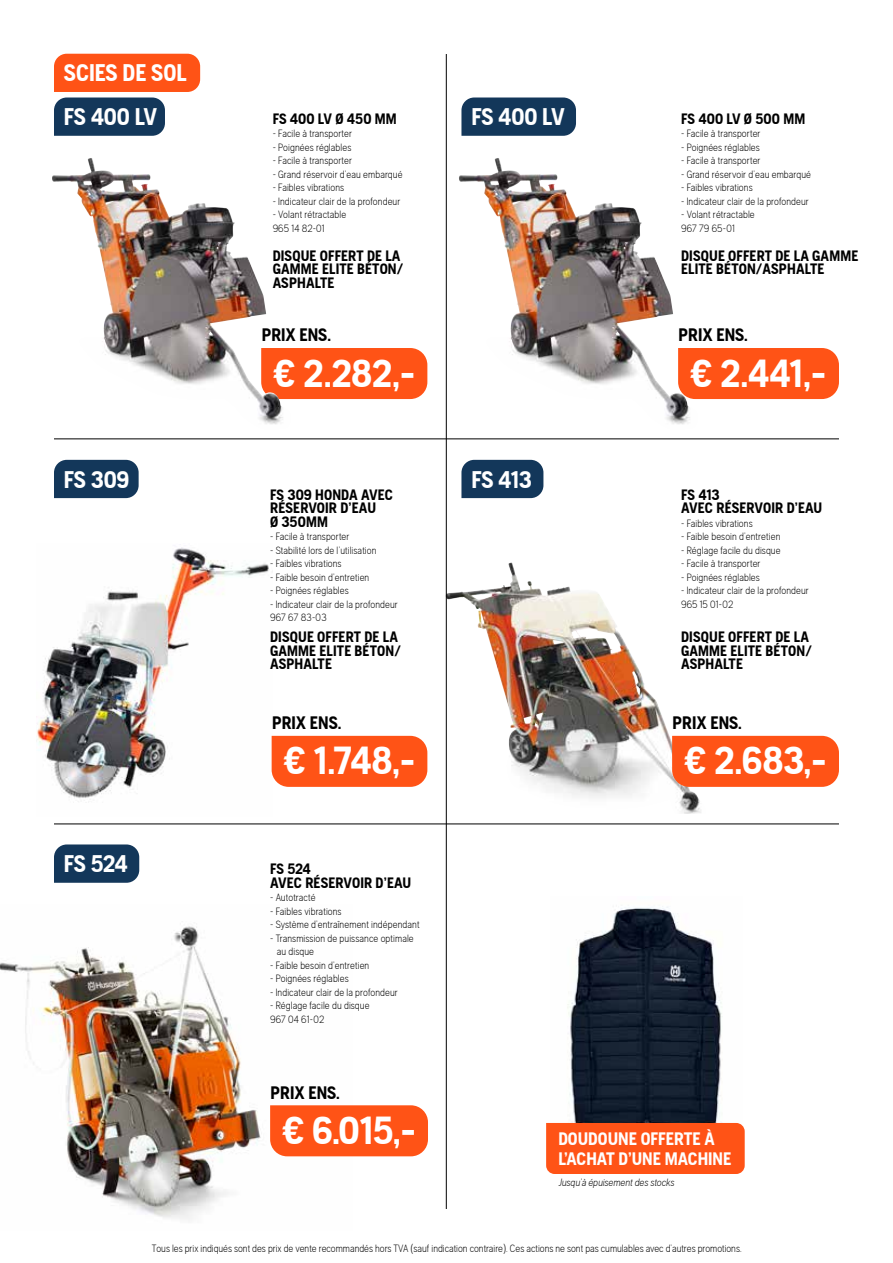
<style>
.page{position:relative;width:893px;height:1263px;background:#fff}
.page>*{position:absolute;margin:0;border:0;box-sizing:border-box;transform-origin:0 0}
.t1{font:700 39px "Husqvarna Gothic";letter-spacing:-.02em;color:#fff}
.t2{font:700 24px "Husqvarna Gothic";letter-spacing:-.01em;color:#fff}
.t3{font:700 18px "Husqvarna Gothic";color:#000}
.t4{font:700 18px/19.5px "Husqvarna Gothic";color:#fff}
.t5{font:700 15px/13.5px "Husqvarna Gothic";letter-spacing:.01em;color:#000}
.t6{font:300 10.5px/13.5px "Husqvarna Gothic";letter-spacing:.01em;color:#000}
.t7{font:italic 300 10.5px "Husqvarna Gothic";color:#000}
</style>
<div class="page">
<img style="left:36px;top:547px;width:237px;height:251px">
<img style="left:0;top:926px;width:352px;height:294px">
<img style="left:447px;top:563px;width:259px;height:251px">
<div style="left:54px;top:98px;width:111px;height:38px;background:#13375a"></div>
<div style="left:54px;top:54px;width:146px;height:38px;background:#ff5316"></div>
<div style="left:54px;top:460px;width:85px;height:38px;background:#13375a"></div>
<svg style="left:54px;top:844px;width:85px;height:39px;background:#1e4062"></svg>
<div style="left:461px;top:98px;width:115px;height:38px;background:#13375a"></div>
<div style="left:461px;top:460px;width:82px;height:38px;background:#13375a"></div>
<hr style="left:54px;top:439px;width:785px;height:1px;background:#000">
<hr style="left:54px;top:824px;width:785px;height:1px;background:#000">
<div style="left:698px;top:348px;width:141px;height:51px;background:#ff5316"></div>
<div style="left:672px;top:736px;width:167px;height:51px;background:#ff5316"></div>
<hr style="left:446px;top:54px;width:1px;height:1155px;background:#000">
<div style="left:291px;top:348px;width:136px;height:51px;background:#ff5316"></div>
<img style="left:52px;top:158px;width:239px;height:266px">
<img style="left:459px;top:158px;width:239px;height:266px">
<div style="left:272px;top:736px;width:155px;height:51px;background:#ff5316"></div>
<div style="left:270px;top:1105px;width:158px;height:51px;background:#ff5316"></div>
<img style="left:567px;top:907px;width:156px;height:216px">
<div style="left:546px;top:1123px;width:199px;height:51px;background:#ff5316"></div>
<h2 class="t2" style="left:64px;top:59px;width:124px">SCIES DE SOL</h2>
<h2 class="t2" style="left:64px;top:103px;width:95px">FS 400 LV</h2>
<h2 class="t2" style="left:64px;top:465px;width:67px">FS 309</h2>
<h2 class="t2" style="left:64px;top:850px;width:65px">FS 524</h2>
<h3 class="t5" style="left:273px;top:112px;width:126px">FS 400 LV Ø 450 MM</h3>
<p class="t6" style="left:273px;top:127px;width:81px">- Facile à transporter</p>
<p class="t6" style="left:273px;top:141px;width:80px">- Poignées réglables</p>
<p class="t6" style="left:273px;top:154px;width:81px">- Facile à transporter</p>
<p class="t6" style="left:273px;top:168px;width:131px">- Grand réservoir d’eau embarqué</p>
<p class="t6" style="left:273px;top:181px;width:73px">- Faibles vibrations</p>
<p class="t6" style="left:273px;top:195px;width:129px">- Indicateur clair de la profondeur</p>
<p class="t6" style="left:273px;top:208px;width:75px">- Volant rétractable<br>965 14 82-01</p>
<h2 class="t2" style="left:471px;top:103px;width:95px">FS 400 LV</h2>
<h3 class="t5" style="left:681px;top:112px;width:126px">FS 400 LV Ø 500 MM</h3>
<p class="t6" style="left:681px;top:127px;width:81px">- Facile à transporter</p>
<p class="t6" style="left:681px;top:141px;width:80px">- Poignées réglables</p>
<p class="t6" style="left:681px;top:154px;width:81px">- Facile à transporter</p>
<p class="t6" style="left:681px;top:168px;width:131px">- Grand réservoir d’eau embarqué</p>
<p class="t6" style="left:681px;top:181px;width:73px">- Faibles vibrations</p>
<p class="t6" style="left:681px;top:195px;width:129px">- Indicateur clair de la profondeur</p>
<p class="t6" style="left:681px;top:208px;width:75px">- Volant rétractable<br>967 79 65-01</p>
<h3 class="t5" style="left:273px;top:249px;width:132px">DISQUE OFFERT DE LA<br>GAMME ELITE BÉTON/<br>ASPHALTE</h3>
<h3 class="t5" style="left:681px;top:249px;width:179px">DISQUE OFFERT DE LA GAMME<br>ELITE BÉTON/ASPHALTE</h3>
<h3 class="t3" style="left:262px;top:325px;width:71px">PRIX ENS.</h3>
<h3 class="t3" style="left:679px;top:325px;width:71px">PRIX ENS.</h3>
<h1 class="t1" style="left:274px;top:350px;width:143px">€ 2.282,-</h1>
<h1 class="t1" style="left:691px;top:350px;width:137px">€ 2.441,-</h1>
<h3 class="t5" style="left:270px;top:488px;width:124px">FS 309 HONDA AVEC<br>RÉSERVOIR D’EAU<br>Ø 350MM</h3>
<p class="t6" style="left:270px;top:530px;width:81px">- Facile à transporter</p>
<p class="t6" style="left:270px;top:543px;width:108px">- Stabilité lors de l’utilisation</p>
<p class="t6" style="left:270px;top:557px;width:73px">- Faibles vibrations</p>
<p class="t6" style="left:270px;top:570px;width:101px">- Faible besoin d’entretien</p>
<p class="t6" style="left:270px;top:584px;width:80px">- Poignées réglables</p>
<p class="t6" style="left:270px;top:597px;width:129px">- Indicateur clair de la profondeur<br>967 67 83-03</p>
<h2 class="t2" style="left:471px;top:465px;width:62px">FS 413</h2>
<h3 class="t5" style="left:681px;top:488px;width:143px">FS 413<br>AVEC RÉSERVOIR D’EAU</h3>
<p class="t6" style="left:681px;top:516px;width:73px">- Faibles vibrations</p>
<p class="t6" style="left:681px;top:530px;width:101px">- Faible besoin d’entretien</p>
<p class="t6" style="left:681px;top:543px;width:101px">- Réglage facile du disque</p>
<p class="t6" style="left:681px;top:557px;width:81px">- Facile à transporter</p>
<p class="t6" style="left:681px;top:570px;width:80px">- Poignées réglables</p>
<p class="t6" style="left:681px;top:584px;width:129px">- Indicateur clair de la profondeur<br>965 15 01-02</p>
<h3 class="t5" style="left:270px;top:630px;width:132px">DISQUE OFFERT DE LA<br>GAMME ELITE BÉTON/<br>ASPHALTE</h3>
<h3 class="t5" style="left:681px;top:630px;width:132px">DISQUE OFFERT DE LA<br>GAMME ELITE BÉTON/<br>ASPHALTE</h3>
<h3 class="t3" style="left:272px;top:713px;width:71px">PRIX ENS.</h3>
<h3 class="t3" style="left:673px;top:713px;width:71px">PRIX ENS.</h3>
<h1 class="t1" style="left:284px;top:738px;width:132px">€ 1.748,-</h1>
<h1 class="t1" style="left:685px;top:738px;width:143px">€ 2.683,-</h1>
<h3 class="t5" style="left:270px;top:862px;width:143px">FS 524<br>AVEC RÉSERVOIR D’EAU</h3>
<p class="t6" style="left:270px;top:891px;width:47px">- Autotracté</p>
<p class="t6" style="left:270px;top:904px;width:73px">- Faibles vibrations</p>
<p class="t6" style="left:270px;top:918px;width:151px">- Système d’entraînement indépendant</p>
<p class="t6" style="left:277px;top:931px;width:139px;text-indent:-7px">- Transmission de puissance optimale au disque</p>
<p class="t6" style="left:270px;top:958px;width:101px">- Faible besoin d’entretien</p>
<p class="t6" style="left:270px;top:972px;width:80px">- Poignées réglables</p>
<p class="t6" style="left:270px;top:985px;width:129px">- Indicateur clair de la profondeur</p>
<p class="t6" style="left:270px;top:999px;width:101px">- Réglage facile du disque<br>967 04 61-02</p>
<h3 class="t3" style="left:271px;top:1082px;width:71px">PRIX ENS.</h3>
<h1 class="t1" style="left:283px;top:1108px;width:135px">€ 6.015,-</h1>
<h3 class="t4" style="left:558px;top:1129px;width:175px">DOUDOUNE OFFERTE À<br>L’ACHAT D’UNE MACHINE</h3>
<p class="t7" style="left:558px;top:1176px;width:117px">Jusqu’à épuisement des stocks</p>
<p class="t6" style="left:152px;top:1241px;width:591px">Tous les prix indiqués sont des prix de vente recommandés hors TVA (sauf indication contraire). Ces actions ne sont pas cumulables avec d’autres promotions.</p>
</div>
